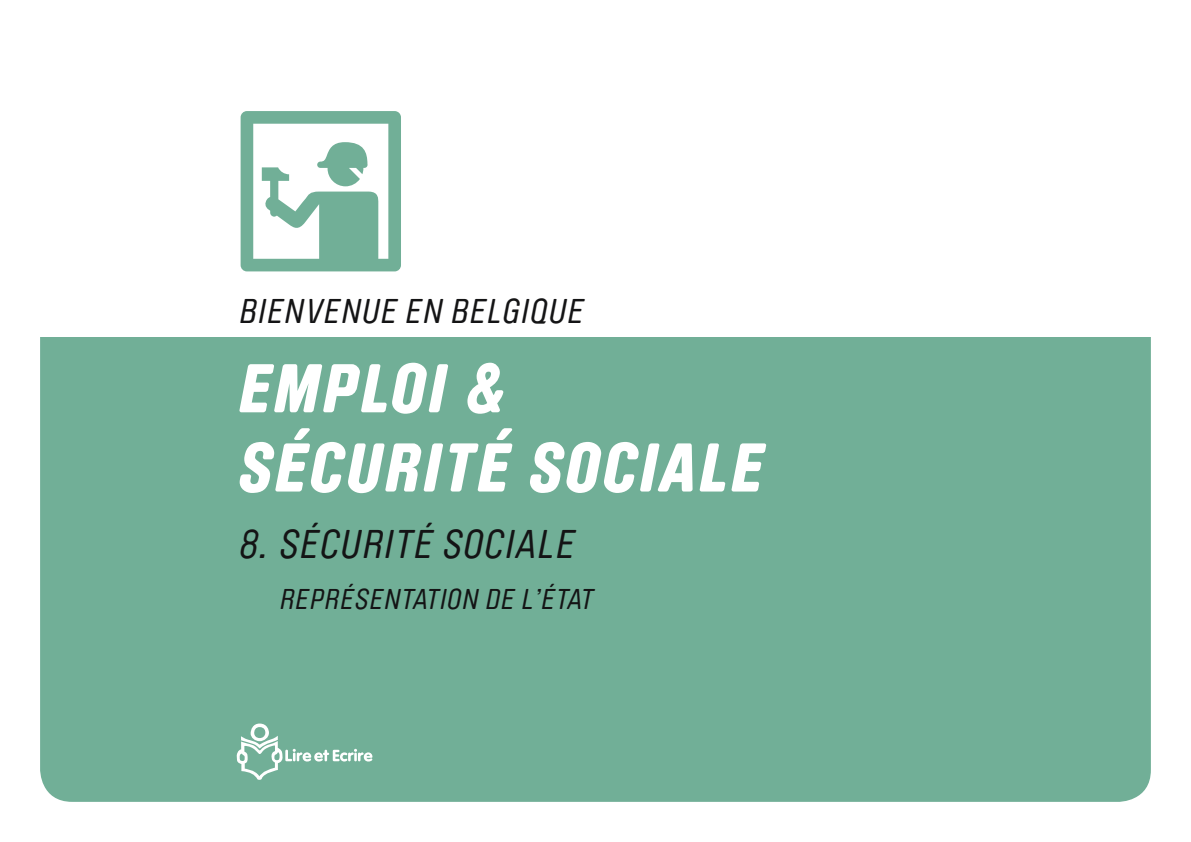
<style>
.page{position:relative;width:1191px;height:842px;background:#fff}
.page>*{position:absolute;margin:0;border:0;box-sizing:border-box;transform-origin:0 0}
.t1{font:italic 900 67.8px/79.2px "Brauer Neue";letter-spacing:.05em;color:#fff}
.t2{font:italic 39.6px "Brauer Neue";letter-spacing:.05em;color:#141415}
.t3{font:italic 34px "Brauer Neue";letter-spacing:.05em;color:#141415}
.t4{font:italic 28.2px "Brauer Neue";letter-spacing:.05em;color:#141415}
</style>
<div class="page">
<div style="left:40px;top:40px;width:1110px;height:762px;background:#71af97;border-radius:32px"></div>
<div style="left:0;top:0;width:1191px;height:337px;background:#fff"></div>
<svg style="left:241px;top:111px;width:160px;height:160px"></svg>
<svg style="left:236px;top:723px;width:136px;height:57px"></svg>
<p class="t3" style="left:241px;top:292px;width:345px">BIENVENUE EN BELGIQUE</p>
<p class="t1" style="left:241px;top:349px;width:525px">EMPLOI &amp;<br>SÉCURITÉ SOCIALE</p>
<p class="t2" style="left:241px;top:523px;width:336px">8. SÉCURITÉ SOCIALE</p>
<p class="t4" style="left:281px;top:584px;width:314px">REPRÉSENTATION DE L’ÉTAT</p>
</div>
